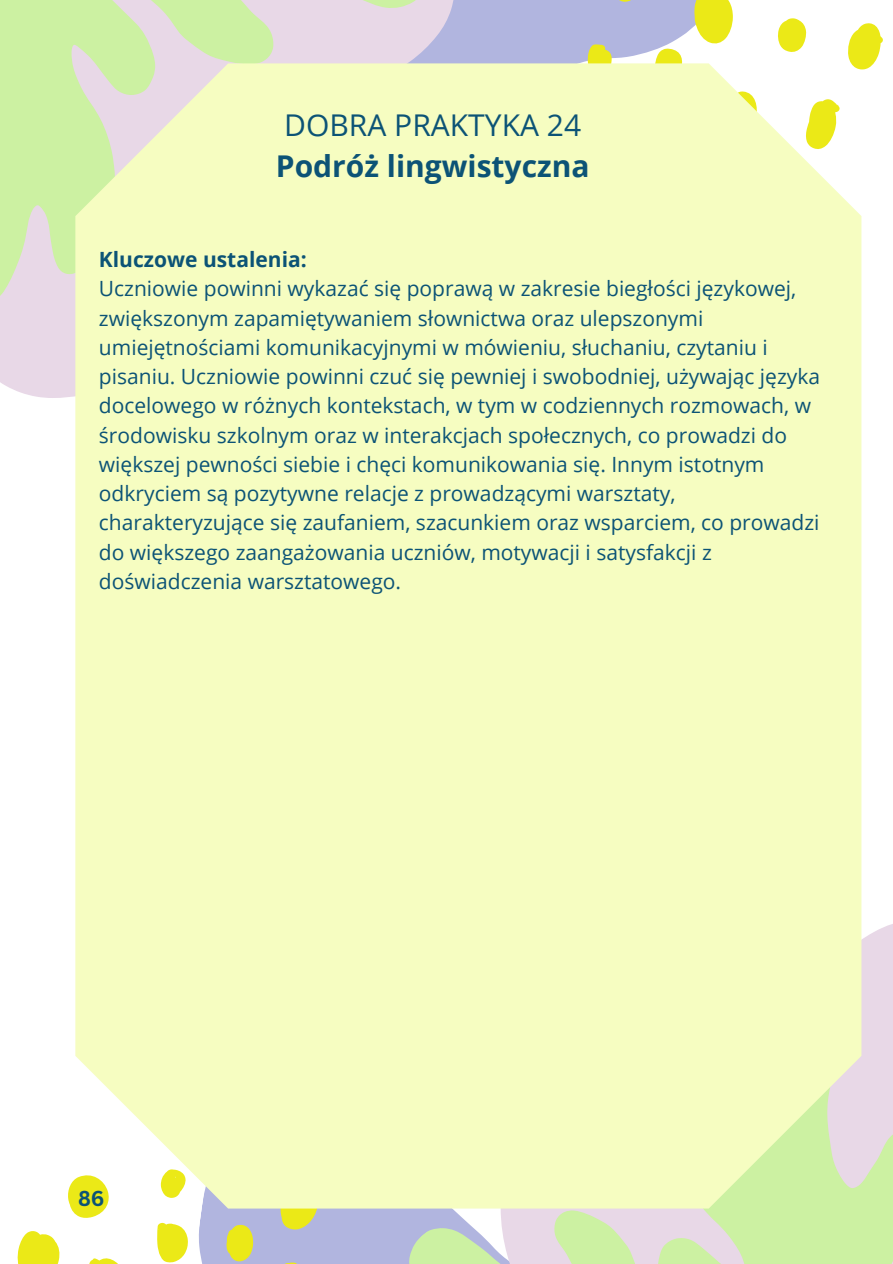
<style>
.page{position:relative;width:893px;height:1264px;background:#fff}
.page>*{position:absolute;margin:0;border:0;box-sizing:border-box;transform-origin:0 0}
.t1{font:700 30px/41.7px "Open Sans";color:#0c5376}
.t2{font:21px/29.2px "Open Sans";color:#0c5376}
.t3{font:700 21px "Open Sans";color:#0c5376}
.t4{font:700 21px "Canva Sans";color:#0c5376}
.s1{font-weight:400}
</style>
<div class="page">
<svg style="left:804px;top:958px;width:88px;height:305px;background:#d9e4c4"></svg>
<div style="left:479px;top:0;width:108px;height:63px;background:#b1b5df"></div>
<svg style="left:360px;top:1208px;width:444px;height:55px;background:#d3ddc9"></svg>
<svg style="left:263px;top:0;width:216px;height:63px;background:#dcd2e2"></svg>
<svg style="left:0;top:0;width:263px;height:352px;background:#d3e9b5"></svg>
<svg style="left:17px;top:1179px;width:314px;height:84px"></svg>
<svg style="left:587px;top:0;width:296px;height:70px"></svg>
<div style="left:75px;top:63px;width:786px;height:1145px;background:#f6fdc1"></div>
<p class="t1" style="left:276px;top:103px;width:315px"><span class="s1">DOBRA PRAKTYKA 24<br></span>Podróż lingwistyczna</p>
<p class="t3" style="left:99px;top:245px;width:209px">Kluczowe ustalenia:</p>
<p class="t2" style="left:99px;top:273px;width:722px">Uczniowie powinni wykazać się poprawą w zakresie biegłości językowej, zwiększonym zapamiętywaniem słownictwa oraz ulepszonymi umiejętnościami komunikacyjnymi w mówieniu, słuchaniu, czytaniu i pisaniu. Uczniowie powinni czuć się pewniej i swobodniej, używając języka docelowego w różnych kontekstach, w tym w codziennych rozmowach, w środowisku szkolnym oraz w interakcjach społecznych, co prowadzi do większej pewności siebie i chęci komunikowania się. Innym istotnym odkryciem są pozytywne relacje z prowadzącymi warsztaty, charakteryzujące się zaufaniem, szacunkiem oraz wsparciem, co prowadzi do większego zaangażowania uczniów, motywacji i satysfakcji z doświadczenia warsztatowego.</p>
<p class="t4" style="left:78px;top:1183px;width:28px">86</p>
</div>
